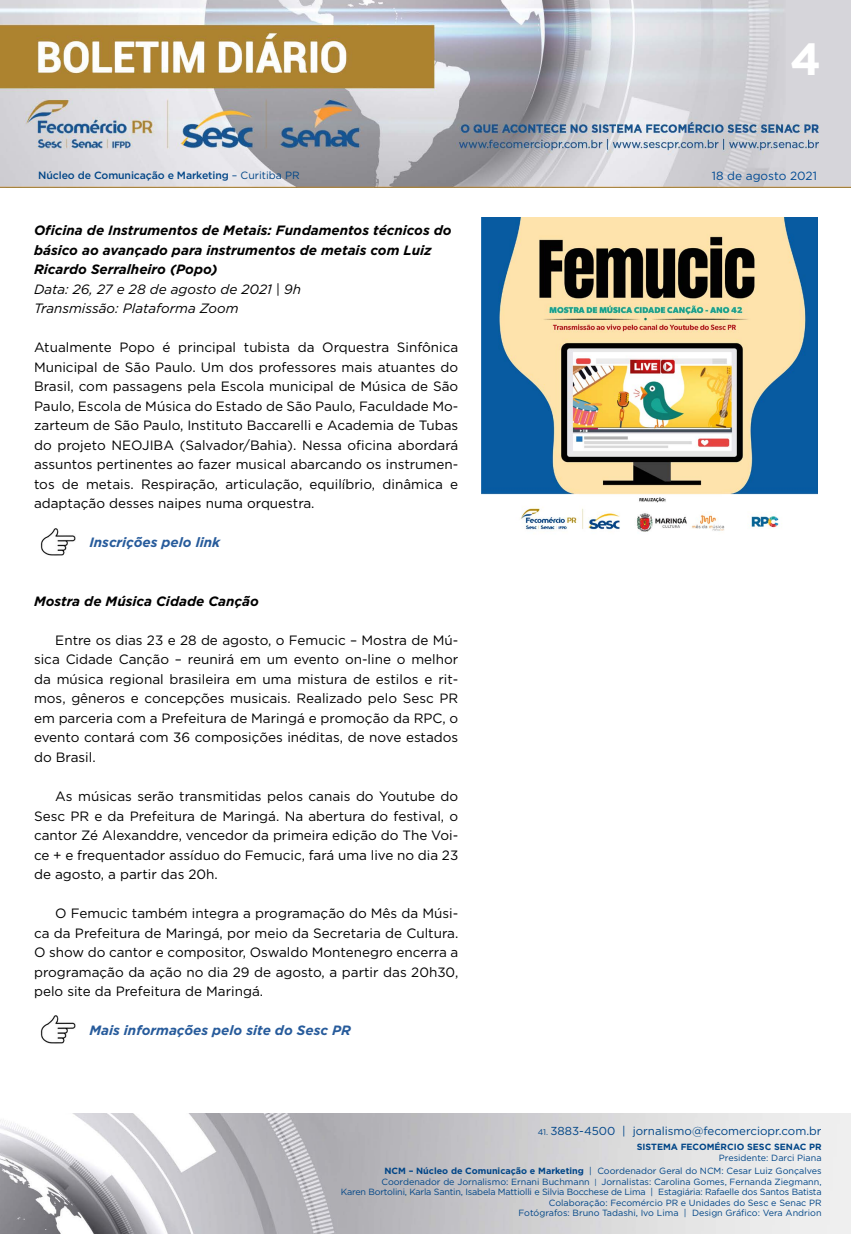
<style>
.page{position:relative;width:851px;height:1234px;background:#fff}
.page>*{position:absolute;margin:0;border:0;box-sizing:border-box;transform-origin:0 0}
.t1{font:700 45px "Gotham";color:#fff}
.t2{font:13.5px/19.5px "Gotham";color:#000;text-align:justify}
.t3{font:italic 700 13.5px/19.5px "Gotham";color:#000}
.t4{font:italic 13.5px/19.5px "Gotham";color:#000}
.t5{font:italic 700 13.5px "Gotham";color:#275b9b}
.t6{font:11.85px "Gotham";color:#004a93}
.t7{font:11.55px "Gotham";color:#004587}
.t8{font:500 10.5px "Gotham";letter-spacing:-.01em;color:#004587}
.t9{font:9px/10.5px "Gotham";color:#004587;text-align:right}
.t10{font:700 9px "Gotham";color:#004587}
.s1{font-weight:400}
.s2{font-size:8.25px}
.s3{font-weight:700}
.s4{font-size:7.65px}
</style>
<div class="page">
<img style="left:0;top:0;width:850px;height:188px">
<img style="left:0;top:1113px;width:850px;height:120px">
<img style="left:481px;top:217px;width:336px;height:315px">
<img style="left:40px;top:1015px;width:36px;height:27px">
<img style="left:40px;top:528px;width:36px;height:27px">
<h1 class="t1" style="left:790px;top:29px;width:33px">4</h1>
<p class="t8" style="left:38px;top:168px;width:263px">Núcleo de Comunicação e Marketing <span class="s1">– Curitiba PR</span></p>
<p class="t6" style="left:711px;top:168px;width:106px">18 de agosto 2021</p>
<p class="t3" style="left:34px;top:220px;width:419px">Oficina de Instrumentos de Metais: Fundamentos técnicos do básico ao avançado para instrumentos de metais com Luiz<br>Ricardo Serralheiro (Popo)</p>
<p class="t4" style="left:34px;top:279px;width:268px">Data: 26, 27 e 28 de agosto de 2021 | 9h<br>Transmissão: Plataforma Zoom</p>
<p class="t2" style="left:34px;top:337px;width:425px">Atualmente Popo é principal tubista da Orquestra Sinfônica Municipal de São Paulo. Um dos professores mais atuantes do Brasil, com passagens pela Escola municipal de Música de São Paulo, Escola de Música do Estado de São Paulo, Faculdade Mo&shy;zarteum de São Paulo, Instituto Baccarelli e Academia de Tubas do projeto NEOJIBA (Salvador/Bahia). Nessa oficina abordará assuntos pertinentes ao fazer musical abarcando os instrumen&shy;tos de metais. Respiração, articulação, equilíbrio, dinâmica e adaptação desses naipes numa orquestra.</p>
<p class="t5" style="left:89px;top:533px;width:132px">Inscrições pelo link</p>
<p class="t3" style="left:34px;top:591px;width:226px">Mostra de Música Cidade Canção</p>
<p class="t2" style="left:34px;top:630px;width:426px;text-indent:21px">Entre os dias 23 e 28 de agosto, o Femucic – Mostra de Mú&shy;sica Cidade Canção – reunirá em um evento on-line o melhor da música regional brasileira em uma mistura de estilos e rit&shy;mos, gêneros e concepções musicais. Realizado pelo Sesc PR em parceria com a Prefeitura de Maringá e promoção da RPC, o evento contará com 36 composições inéditas, de nove estados do Brasil.</p>
<p class="t2" style="left:34px;top:786px;width:426px;text-indent:21px">As músicas serão transmitidas pelos canais do Youtube do Sesc PR e da Prefeitura de Maringá. Na abertura do festival, o cantor Zé Alexanddre, vencedor da primeira edição do The Voi&shy;ce + e frequentador assíduo do Femucic, fará uma live no dia 23 de agosto, a partir das 20h.</p>
<p class="t2" style="left:34px;top:903px;width:426px;text-indent:21px">O Femucic também integra a programação do Mês da Músi&shy;ca da Prefeitura de Maringá, por meio da Secretaria de Cultura.<br>O show do cantor e compositor, Oswaldo Montenegro encerra a programação da ação no dia 29 de agosto, a partir das 20h30, pelo site da Prefeitura de Maringá.</p>
<p class="t5" style="left:89px;top:1021px;width:263px">Mais informações pelo site do Sesc PR</p>
<p class="t7" style="left:537px;top:1123px;width:285px"><span class="s2">41.</span> 3883-4500 | jornalismo@fecomerciopr.com.br</p>
<p class="t10" style="left:636px;top:1140px;width:186px">SISTEMA FECOMÉRCIO SESC SENAC PR</p>
<p class="t9" style="left:384px;top:1150px;width:438px;line-height:13.5px">Presidente: Darci Piana<br><span class="s3">NCM – Núcleo de Comunicação e Marketing</span> | Coordenador Geral do NCM: Cesar Luiz Gonçalves</p>
<p class="t9" style="left:341px;top:1175px;width:482px">Coordenador de Jornalismo: Ernani Buchmann <span class="s4">|</span> Jornalistas: Carolina Gomes, Fernanda Ziegmann,<br>Karen Bortolini, Karla Santin, Isabela Mattiolli e Silvia Bocchese de Lima | Estagiária: Rafaelle dos Santos Batista Colaboração: Fecomércio PR e Unidades do Sesc e Senac PR<br>Fotógrafos: Bruno Tadashi, Ivo Lima | Design Gráfico: Vera Andrion</p>
</div>
